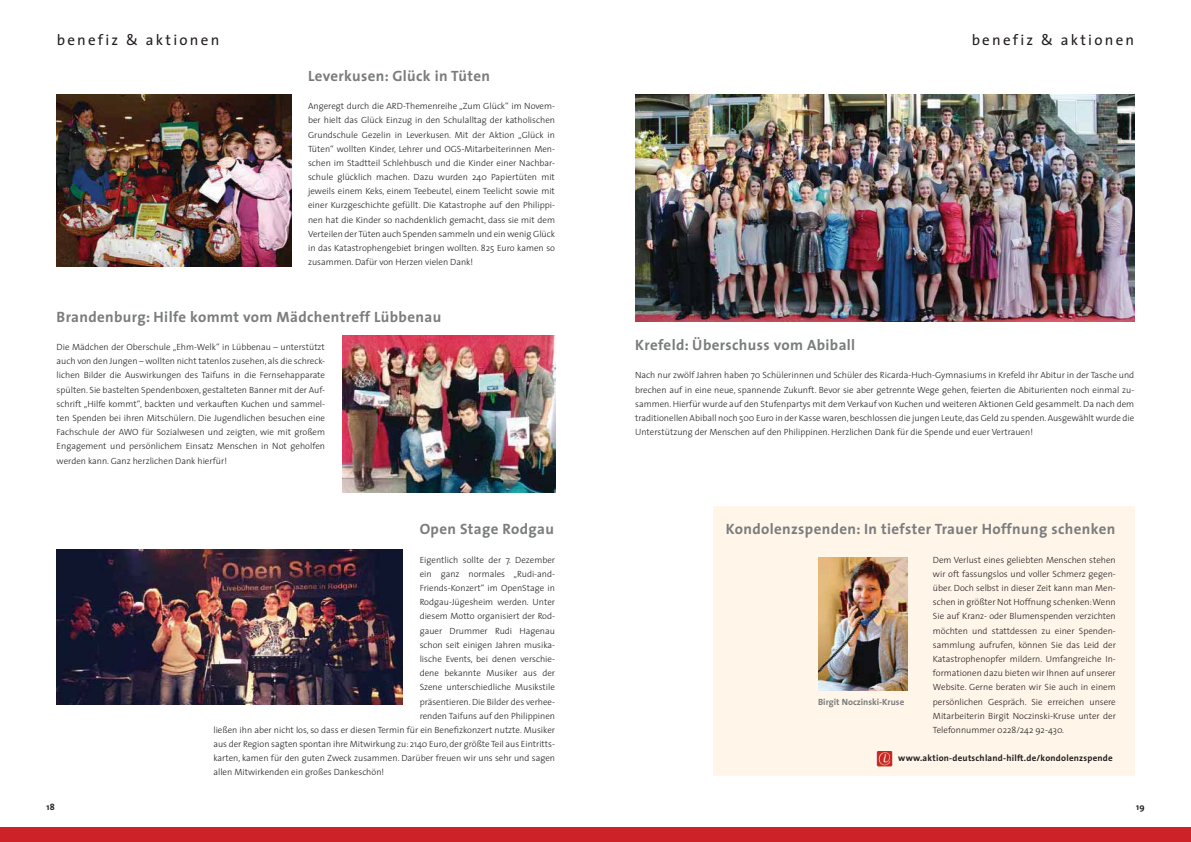
<style>
.page{position:relative;width:1191px;height:842px;background:#fff}
.page>*{position:absolute;margin:0;border:0;box-sizing:border-box;transform-origin:0 0}
.t1{font:700 15px "The Sans";letter-spacing:.025em;color:#7a7c7d}
.t2{font:15px "The Sans";letter-spacing:.15em;color:#231f20}
.t3{font:300 9px/14.2px "The Sans";color:#231f20;text-align:justify}
.t4{font:700 9px "The Sans";letter-spacing:.025em;color:#231f20}
.t5{font:700 9px "The Sans";color:#7a7c7d}
</style>
<div class="page">
<div style="left:0;top:828px;width:1191px;height:14px;background:#cc2228"></div>
<img style="left:57px;top:95px;width:234px;height:171px">
<img style="left:342px;top:336px;width:213px;height:156px">
<img style="left:57px;top:549px;width:346px;height:155px">
<img style="left:635px;top:95px;width:499px;height:227px">
<div style="left:713px;top:506px;width:421px;height:269px;background:#fff5e9"></div>
<img style="left:818px;top:557px;width:89px;height:133px">
<img style="left:876px;top:751px;width:16px;height:15px">
<h1 class="t2" style="left:57px;top:31px;width:164px">benefiz &amp; aktionen</h1>
<h1 class="t2" style="left:971px;top:31px;width:164px">benefiz &amp; aktionen</h1>
<h1 class="t1" style="left:308px;top:68px;width:183px">Leverkusen: Glück in Tüten</h1>
<p class="t3" style="left:308px;top:100px;width:248px">Angeregt durch die ARD-Themenreihe „Zum Glück“ im Novem&shy;ber hielt das Glück Einzug in den Schulalltag der katholischen Grundschule Gezelin in Leverkusen. Mit der Aktion „Glück in Tüten“ wollten Kinder, Lehrer und OGS-Mitarbeiterinnen Men&shy;schen im Stadtteil Schlehbusch und die Kinder einer Nachbar&shy;schule glücklich machen. Dazu wurden 240 Papiertüten mit jeweils einem Keks, einem Teebeutel, einem Teelicht sowie mit einer Kurzgeschichte gefüllt. Die Katastrophe auf den Philippi&shy;nen hat die Kinder so nachdenklich gemacht, dass sie mit dem Verteilen der Tüten auch Spenden sammeln und ein wenig Glück in das Katastrophengebiet bringen wollten. 825 Euro kamen so zusammen. Dafür von Herzen vielen Dank!</p>
<h1 class="t1" style="left:57px;top:309px;width:386px">Brandenburg: Hilfe kommt vom Mädchentreff Lübbenau</h1>
<p class="t3" style="left:57px;top:341px;width:270px">Die Mädchen der Oberschule „Ehm-Welk“ in Lübbenau – unterstützt auch von den Jungen – wollten nicht tatenlos zusehen, als die schreck&shy;lichen Bilder die Auswirkungen des Taifuns in die Fernsehapparate spülten. Sie bastelten Spendenboxen, gestalteten Banner mit der Auf&shy;schrift „Hilfe kommt“, backten und verkauften Kuchen und sammel&shy;ten Spenden bei ihren Mitschülern. Die Jugendlichen besuchen eine Fachschule der AWO für Sozialwesen und zeigten, wie mit großem Engagement und persönlichem Einsatz Menschen in Not geholfen werden kann. Ganz herzlichen Dank hierfür!</p>
<h1 class="t1" style="left:420px;top:522px;width:136px">Open Stage Rodgau</h1>
<p class="t3" style="left:420px;top:553px;width:137px">Eigentlich sollte der 7. Dezember</p>
<p class="t3" style="left:420px;top:568px;width:137px">ein ganz normales „Rudi-and-</p>
<p class="t3" style="left:420px;top:582px;width:137px">Friends-Konzert“ im OpenStage in</p>
<p class="t3" style="left:420px;top:596px;width:137px">Rodgau-Jügesheim werden. Unter</p>
<p class="t3" style="left:420px;top:610px;width:137px">diesem Motto organisiert der Rod-</p>
<p class="t3" style="left:420px;top:624px;width:137px">gauer Drummer Rudi Hagenau</p>
<p class="t3" style="left:420px;top:638px;width:137px">schon seit einigen Jahren musika-</p>
<p class="t3" style="left:420px;top:653px;width:137px">lische Events, bei denen verschie-</p>
<p class="t3" style="left:420px;top:667px;width:137px">dene bekannte Musiker aus der</p>
<p class="t3" style="left:420px;top:681px;width:137px">Szene unterschiedliche Musikstile</p>
<p class="t3" style="left:420px;top:695px;width:137px">präsentieren. Die Bilder des verhee-</p>
<p class="t3" style="left:420px;top:709px;width:137px">renden Taifuns auf den Philippinen</p>
<p class="t3" style="left:213px;top:723px;width:343px">ließen ihn aber nicht los, so dass er diesen Termin für ein Benefizkonzert nutzte. Musiker</p>
<p class="t3" style="left:213px;top:738px;width:343px">aus der Region sagten spontan ihre Mitwirkung zu: 2140 Euro, der größte Teil aus Eintritts-</p>
<p class="t3" style="left:213px;top:752px;width:343px">karten, kamen für den guten Zweck zusammen. Darüber freuen wir uns sehr und sagen</p>
<p class="t3" style="left:213px;top:766px;width:172px">allen Mitwirkenden ein großes Dankeschön!</p>
<h1 class="t1" style="left:635px;top:337px;width:222px">Krefeld: Überschuss vom Abiball</h1>
<p class="t3" style="left:635px;top:369px;width:500px">Nach nur zwölf Jahren haben 70 Schülerinnen und Schüler des Ricarda-Huch-Gymnasiums in Krefeld ihr Abitur in der Tasche und brechen auf in eine neue, spannende Zukunft. Bevor sie aber getrennte Wege gehen, feierten die Abiturienten noch einmal zu&shy;sammen. Hierfür wurde auf den Stufenpartys mit dem Verkauf von Kuchen und weiteren Aktionen Geld gesammelt. Da nach dem traditionellen Abiball noch 500 Euro in der Kasse waren, beschlossen die jungen Leute, das Geld zu spenden. Ausgewählt wurde die Unterstützung der Menschen auf den Philippinen. Herzlichen Dank für die Spende und euer Vertrauen!</p>
<h1 class="t1" style="left:726px;top:522px;width:391px">Kondolenzspenden: In tiefster Trauer Hoffnung schenken</h1>
<p class="t5" style="left:818px;top:697px;width:88px">Birgit Noczinski-Kruse</p>
<p class="t3" style="left:933px;top:553px;width:184px">Dem Verlust eines geliebten Menschen stehen wir oft fassungslos und voller Schmerz gegen&shy;über. Doch selbst in dieser Zeit kann man Men&shy;schen in größter Not Hoffnung schenken: Wenn Sie auf Kranz- oder Blumenspenden verzichten möchten und stattdessen zu einer Spenden&shy;sammlung aufrufen, können Sie das Leid der Katastrophenopfer mildern. Umfangreiche In&shy;formationen dazu bieten wir Ihnen auf unserer Website. Gerne beraten wir Sie auch in einem persönlichen Gespräch. Sie erreichen unsere Mitarbeiterin Birgit Noczinski-Kruse unter der Telefonnummer 0228/242 92-430.</p>
<p class="t4" style="left:898px;top:753px;width:216px">www.aktion-deutschland-hilft.de/kondolenzspende</p>
<p class="t4" style="left:46px;top:803px;width:10px">18</p>
<p class="t4" style="left:1136px;top:803px;width:10px">19</p>
</div>
